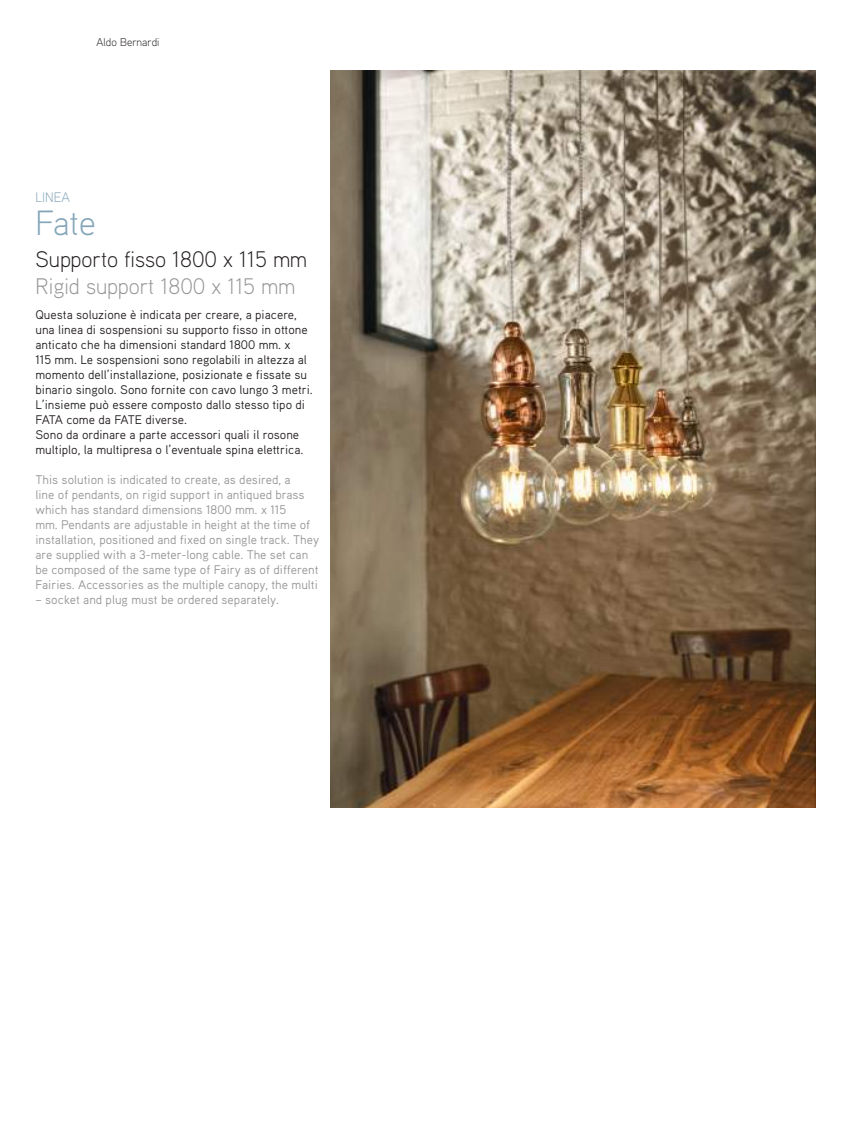
<style>
.page{position:relative;width:851px;height:1134px;background:#fff}
.page>*{position:absolute;margin:0;border:0;box-sizing:border-box;transform-origin:0 0}
.t1{font:300 35px "Aaux Pro";color:#84a5b8}
.t2{font:300 22.5px "Aaux Pro";color:#241f1f}
.t3{font:300 22.5px "Aaux Pro";color:#969698}
.t4{font:300 13.75px "Aaux Pro";color:#84a5b8}
.t5{font:12.5px/15px "Aaux Pro";color:#241f1f}
.t6{font:12.5px/15px "Aaux Pro";color:#969698}
.t7{font:300 11.25px "Aaux Pro";color:#241f1f}
</style>
<div class="page">
<img style="left:330px;top:71px;width:485px;height:737px">
<p class="t7" style="left:97px;top:35px;width:64px">Aldo Bernardi</p>
<p class="t4" style="left:35px;top:189px;width:36px">LINEA</p>
<h1 class="t1" style="left:35px;top:201px;width:62px">Fate</h1>
<h2 class="t2" style="left:35px;top:245px;width:273px">Supporto fisso 1800 x 115 mm</h2>
<h2 class="t3" style="left:35px;top:272px;width:261px">Rigid support 1800 x 115 mm</h2>
<p class="t5" style="left:35px;top:307px;width:279px">Questa soluzione è indicata per creare, a piacere, una linea di sospensioni su supporto fisso in ottone anticato che ha dimensioni standard 1800 mm. x<br>115 mm. Le sospensioni sono regolabili in altezza al momento dell’installazione, posizionate e fissate su binario singolo. Sono fornite con cavo lungo 3 metri.<br>L’insieme può essere composto dallo stesso tipo di FATA come da FATE diverse.<br>Sono da ordinare a parte accessori quali il rosone multiplo, la multipresa o l’eventuale spina elettrica.</p>
<p class="t6" style="left:35px;top:472px;width:285px">This solution is indicated to create, as desired, a<br>line of pendants, on rigid support in antiqued brass which has standard dimensions 1800 mm. x 115<br>mm. Pendants are adjustable in height at the time of installation, positioned and fixed on single track. They are supplied with a 3-meter-long cable. The set can be composed of the same type of Fairy as of different Fairies. Accessories as the multiple canopy, the multi</p>
<p class="t6" style="left:35px;top:592px;width:245px">– socket and plug must be ordered separately.</p>
</div>
